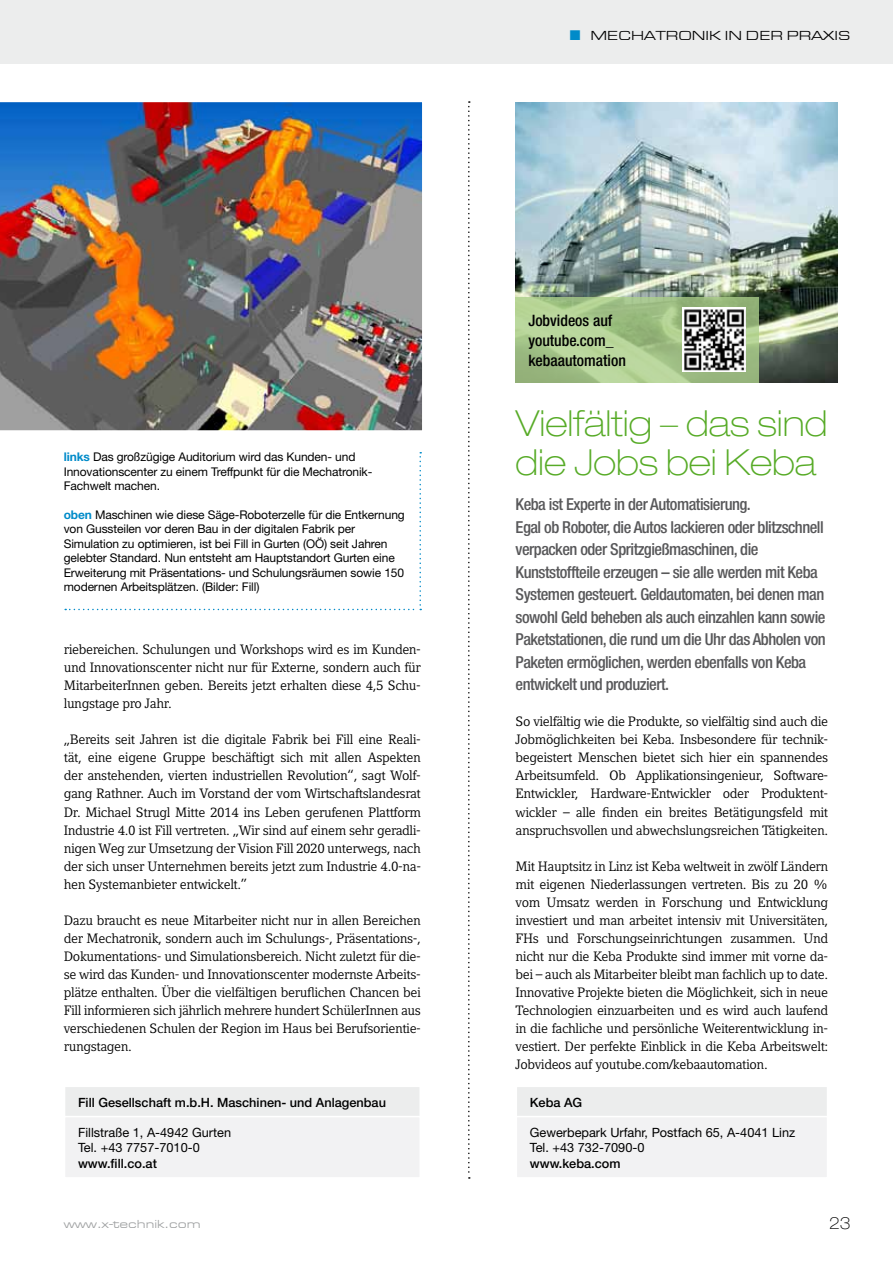
<style>
.page{position:relative;width:893px;height:1263px;background:#fff}
.page>*{position:absolute;margin:0;border:0;box-sizing:border-box;transform-origin:0 0}
.t1{font:100 expanded 36px/39px "Helvetica Neue";color:#57ab27}
.t2{font:500 condensed 16.5px/22.5px "Helvetica Neue";letter-spacing:-.03em;color:#58585a}
.t3{font:100 expanded 16.5px "Helvetica Neue";color:#000}
.t4{font:500 condensed 15.75px/20px "Helvetica Neue";color:#000}
.t5{font:13.5px/18px "Compatil Letter LT Pro";letter-spacing:-.03em;color:#000;text-align:justify}
.t6{font:13.5px "Eurostile Extended Roman DTC";color:#000}
.t7{font:12.75px/15.3px "Helvetica Neue";color:#000}
.t8{font:500 12.75px "Helvetica Neue";color:#000}
.t9{font:12px/14.4px "Helvetica Neue";letter-spacing:-.01em;color:#000}
.t10{font:12px "Eurostile Extended";color:#9c9e9f}
.s1{font-weight:700;color:#008bc9}
</style>
<div class="page">
<div style="left:0;top:0;width:893px;height:64px;background:#eceded"></div>
<img style="left:516px;top:102px;width:322px;height:280px">
<svg style="left:516px;top:297px;width:243px;height:85px"></svg>
<div style="left:65px;top:1086px;width:355px;height:31px;background:#eceded"></div>
<div style="left:64px;top:1085px;width:357px;height:33px;border:2px solid #fff"></div>
<div style="left:65px;top:1116px;width:355px;height:62px;background:#f2f2f3"></div>
<div style="left:64px;top:1116px;width:357px;height:62px;border:2px solid #fff"></div>
<img style="left:0;top:102px;width:423px;height:329px">
<svg style="left:65px;top:452px;width:356px;height:158px"></svg>
<div style="left:516px;top:1086px;width:311px;height:31px;background:#eceded"></div>
<div style="left:516px;top:1085px;width:312px;height:33px;border:2px solid #fff"></div>
<div style="left:516px;top:1116px;width:311px;height:62px;background:#f2f2f3"></div>
<div style="left:516px;top:1116px;width:312px;height:62px;border:2px solid #fff"></div>
<img style="left:682px;top:308px;width:64px;height:64px">
<svg style="left:468px;top:101px;width:2px;height:1078px"></svg>
<p class="t6" style="left:590px;top:29px;width:262px">MECHATRONIK IN DER PRAXIS</p>
<p class="t9" style="left:64px;top:450px;width:310px"><span class="s1">links</span> Das großzügige Auditorium wird das Kunden- und<br>Innovationscenter zu einem Treffpunkt für die Mechatronik-<br>Fachwelt machen.</p>
<p class="t9" style="left:64px;top:507px;width:343px"><span class="s1">oben</span> Maschinen wie diese Säge-Roboterzelle für die Entkernung von Gussteilen vor deren Bau in der digitalen Fabrik per Simulation zu optimieren, ist bei Fill in Gurten (OÖ) seit Jahren gelebter Standard. Nun entsteht am Hauptstandort Gurten eine Erweiterung mit Präsentations- und Schulungsräumen sowie 150 modernen Arbeitsplätzen. (Bilder: Fill)</p>
<p class="t5" style="left:64px;top:640px;width:359px">riebereichen. Schulungen und Workshops wird es im Kunden&shy;und Innovationscenter nicht nur für Externe, sondern auch für MitarbeiterInnen geben. Bereits jetzt erhalten diese 4,5 Schu&shy;lungstage pro Jahr.</p>
<p class="t5" style="left:64px;top:731px;width:359px">„Bereits seit Jahren ist die digitale Fabrik bei Fill eine Reali&shy;tät, eine eigene Gruppe beschäftigt sich mit allen Aspekten der anstehenden, vierten industriellen Revolution“, sagt Wolf&shy;gang Rathner. Auch im Vorstand der vom Wirtschaftslandesrat Dr. Michael Strugl Mitte 2014 ins Leben gerufenen Plattform Industrie 4.0 ist Fill vertreten. „Wir sind auf einem sehr geradli&shy;nigen Weg zur Umsetzung der Vision Fill 2020 unterwegs, nach der sich unser Unternehmen bereits jetzt zum Industrie 4.0-na&shy;hen Systemanbieter entwickelt.”</p>
<p class="t5" style="left:64px;top:911px;width:359px">Dazu braucht es neue Mitarbeiter nicht nur in allen Bereichen der Mechatronik, sondern auch im Schulungs-, Präsentations-, Dokumentations- und Simulationsbereich. Nicht zuletzt für die&shy;se wird das Kunden- und Innovationscenter modernste Arbeits&shy;plätze enthalten. Über die vielfältigen beruflichen Chancen bei Fill informieren sich jährlich mehrere hundert SchülerInnen aus verschiedenen Schulen der Region im Haus bei Berufsorientie&shy;rungstagen.</p>
<p class="t8" style="left:78px;top:1094px;width:310px">Fill Gesellschaft m.b.H. Maschinen- und Anlagenbau</p>
<p class="t7" style="left:78px;top:1124px;width:155px">Fillstraße 1, A-4942 Gurten<br>Tel. +43 7757-7010-0</p>
<p class="t8" style="left:78px;top:1155px;width:80px">www.fill.co.at</p>
<p class="t4" style="left:528px;top:310px;width:99px">Jobvideos auf youtube.com_ kebaautomation</p>
<h1 class="t1" style="left:516px;top:403px;width:313px">Vielfältig – das sind die Jobs bei Keba</h1>
<p class="t2" style="left:516px;top:493px;width:312px">Keba ist Experte in der Automatisierung.<br>Egal ob Roboter, die Autos lackieren oder blitzschnell verpacken oder Spritzgießmaschinen, die Kunststoffteile erzeugen – sie alle werden mit Keba Systemen gesteuert. Geldautomaten, bei denen man sowohl Geld beheben als auch einzahlen kann sowie Paketstationen, die rund um die Uhr das Abholen von Paketen ermöglichen, werden ebenfalls von Keba entwickelt und produziert.</p>
<p class="t5" style="left:516px;top:713px;width:314px">So vielfältig wie die Produkte, so vielfältig sind auch die Jobmöglichkeiten bei Keba. Insbesondere für technik&shy;begeistert Menschen bietet sich hier ein spannendes Arbeitsumfeld. Ob Applikationsingenieur, Software-Entwickler, Hardware-Entwickler oder Produktent&shy;wickler – alle finden ein breites Betätigungsfeld mit anspruchsvollen und abwechslungsreichen Tätigkeiten.</p>
<p class="t5" style="left:516px;top:857px;width:314px">Mit Hauptsitz in Linz ist Keba weltweit in zwölf Ländern mit eigenen Niederlassungen vertreten. Bis zu 20 % vom Umsatz werden in Forschung und Entwicklung investiert und man arbeitet intensiv mit Universitäten, FHs und Forschungseinrichtungen zusammen. Und nicht nur die Keba Produkte sind immer mit vorne da&shy;bei – auch als Mitarbeiter bleibt man fachlich up to date.<br>Innovative Projekte bieten die Möglichkeit, sich in neue Technologien einzuarbeiten und es wird auch laufend in die fachliche und persönliche Weiterentwicklung in&shy;vestiert. Der perfekte Einblick in die Keba Arbeitswelt:<br>Jobvideos auf youtube.com/kebaautomation.</p>
<p class="t8" style="left:530px;top:1094px;width:54px">Keba AG</p>
<p class="t7" style="left:530px;top:1124px;width:267px">Gewerbepark Urfahr, Postfach 65, A-4041 Linz<br>Tel. +43 732-7090-0</p>
<p class="t8" style="left:530px;top:1155px;width:92px">www.keba.com</p>
<p class="t10" style="left:64px;top:1218px;width:138px">www.x-technik.com</p>
<p class="t3" style="left:829px;top:1214px;width:23px">23</p>
</div>
